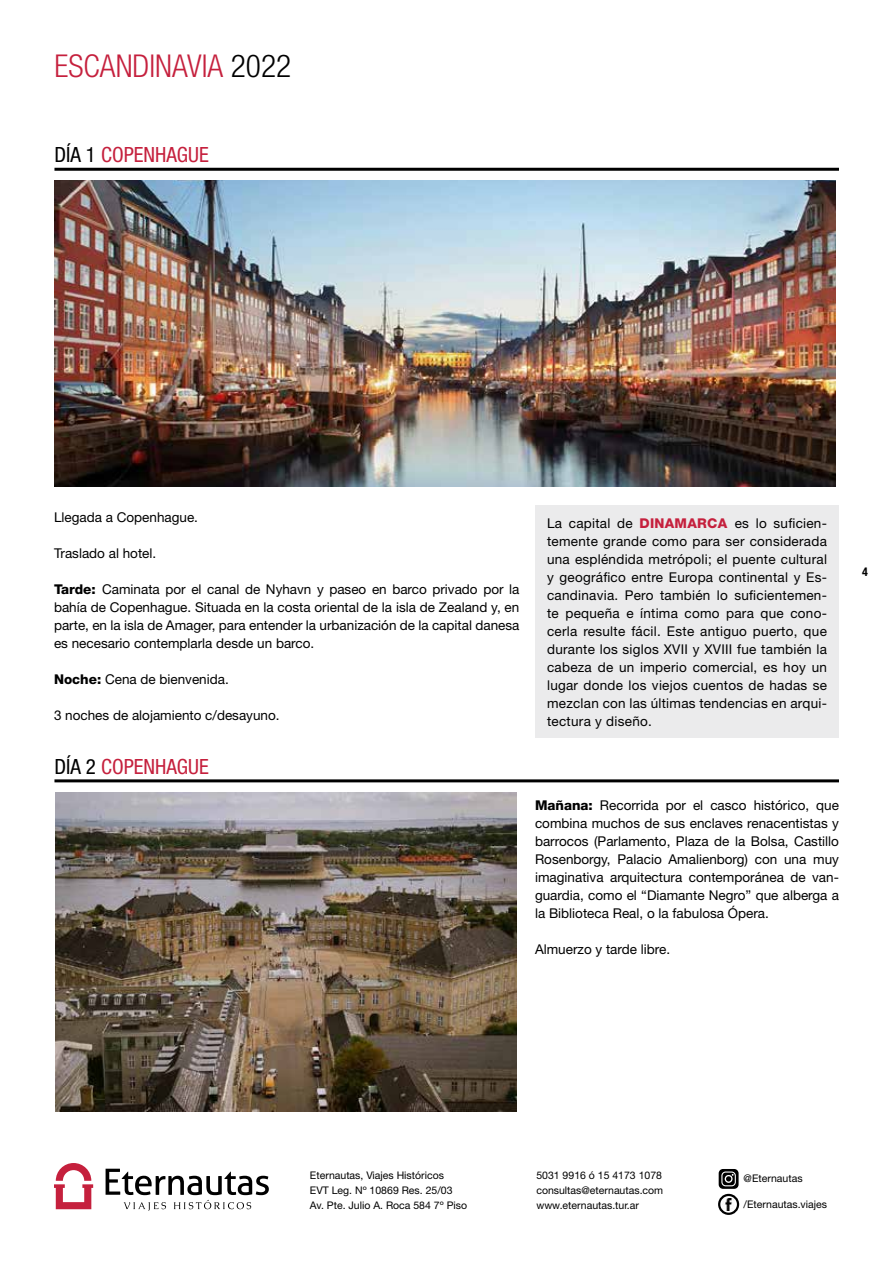
<style>
.page{position:relative;width:893px;height:1263px;background:#fff}
.page>*{position:absolute;margin:0;border:0;box-sizing:border-box;transform-origin:0 0}
.t1{font:300 condensed 31.5px "Helvetica Neue LT Std";color:#c5203d}
.t2{font:condensed 21px "Helvetica Neue";color:#c5203d}
.t3{font:13.5px/18px "Helvetica Neue";color:#000;text-align:justify}
.t4{font:700 condensed 12px "Helvetica Neue";color:#000}
.t5{font:10.5px/15px "Helvetica Neue";color:#000}
.s1{color:#000}
.s2{font-weight:800}
.s3{font-weight:800;color:#c5203d}
</style>
<div class="page">
<svg style="left:54px;top:1163px;width:39px;height:46px"></svg>
<svg style="left:106px;top:1169px;width:163px;height:42px"></svg>
<svg style="left:723px;top:1198px;width:12px;height:12px"></svg>
<div style="left:718px;top:1194px;width:21px;height:21px;border:2px solid #000;border-radius:50%"></div>
<svg style="left:719px;top:1169px;width:20px;height:20px"></svg>
<div style="left:535px;top:505px;width:304px;height:233px;background:#ebebec"></div>
<hr style="left:54px;top:168px;width:785px;height:3px;background:#000">
<hr style="left:54px;top:779px;width:785px;height:3px;background:#000">
<img style="left:54px;top:180px;width:782px;height:306px">
<img style="left:55px;top:792px;width:462px;height:320px">
<h1 class="t1" style="left:54px;top:47px;width:238px">ESCANDINAVIA <span class="s1">2022</span></h1>
<h2 class="t2" style="left:54px;top:142px;width:156px"><span class="s1">DÍA 1</span> COPENHAGUE</h2>
<p class="t3" style="left:54px;top:508px;width:146px">Llegada a Copenhague.</p>
<p class="t3" style="left:54px;top:544px;width:104px">Traslado al hotel.</p>
<p class="t3" style="left:54px;top:580px;width:467px"><span class="s2">Tarde:</span> Caminata por el canal de Nyhavn y paseo en barco privado por la bahía de Copenhague. Situada en la costa oriental de la isla de Zealand y, en parte, en la isla de Amager, para entender la urbanización de la capital danesa es necesario contemplarla desde un barco.</p>
<p class="t3" style="left:54px;top:670px;width:176px"><span class="s2">Noche:</span> Cena de bienvenida.</p>
<p class="t3" style="left:54px;top:706px;width:227px">3 noches de alojamiento c/desayuno.</p>
<h2 class="t2" style="left:54px;top:754px;width:156px"><span class="s1">DÍA 2</span> COPENHAGUE</h2>
<p class="t3" style="left:547px;top:514px;width:281px">La capital de <span class="s3">DINAMARCA</span> es lo suficien&shy;temente grande como para ser considerada una espléndida metrópoli; el puente cultural y geográfico entre Europa continental y Es&shy;candinavia. Pero también lo suficientemen&shy;te pequeña e íntima como para que cono&shy;cerla resulte fácil. Este antiguo puerto, que durante los siglos XVII y XVIII fue también la cabeza de un imperio comercial, es hoy un lugar donde los viejos cuentos de hadas se mezclan con las últimas tendencias en arqui&shy;tectura y diseño.</p>
<p class="t3" style="left:535px;top:796px;width:305px"><span class="s2">Mañana:</span> Recorrida por el casco histórico, que combina muchos de sus enclaves renacentistas y barrocos (Parlamento, Plaza de la Bolsa, Castillo Rosenborgy, Palacio Amalienborg) con una muy imaginativa arquitectura contemporánea de van&shy;guardia, como el “Diamante Negro” que alberga a la Biblioteca Real, o la fabulosa Ópera.</p>
<p class="t3" style="left:535px;top:940px;width:137px">Almuerzo y tarde libre.</p>
<p class="t4" style="left:862px;top:564px;width:7px">4</p>
<p class="t5" style="left:310px;top:1168px;width:159px">Eternautas, Viajes Históricos<br>EVT Leg. Nº 10869 Res. 25/03<br>Av. Pte. Julio A. Roca 584 7º Piso</p>
<p class="t5" style="left:536px;top:1168px;width:128px;text-align:justify">5031 9916 ó 15 4173 1078 consultas@eternautas.com www.eternautas.tur.ar</p>
<p class="t5" style="left:744px;top:1171px;width:60px">@Eternautas</p>
<p class="t5" style="left:744px;top:1196px;width:85px">/Eternautas.viajes</p>
</div>
